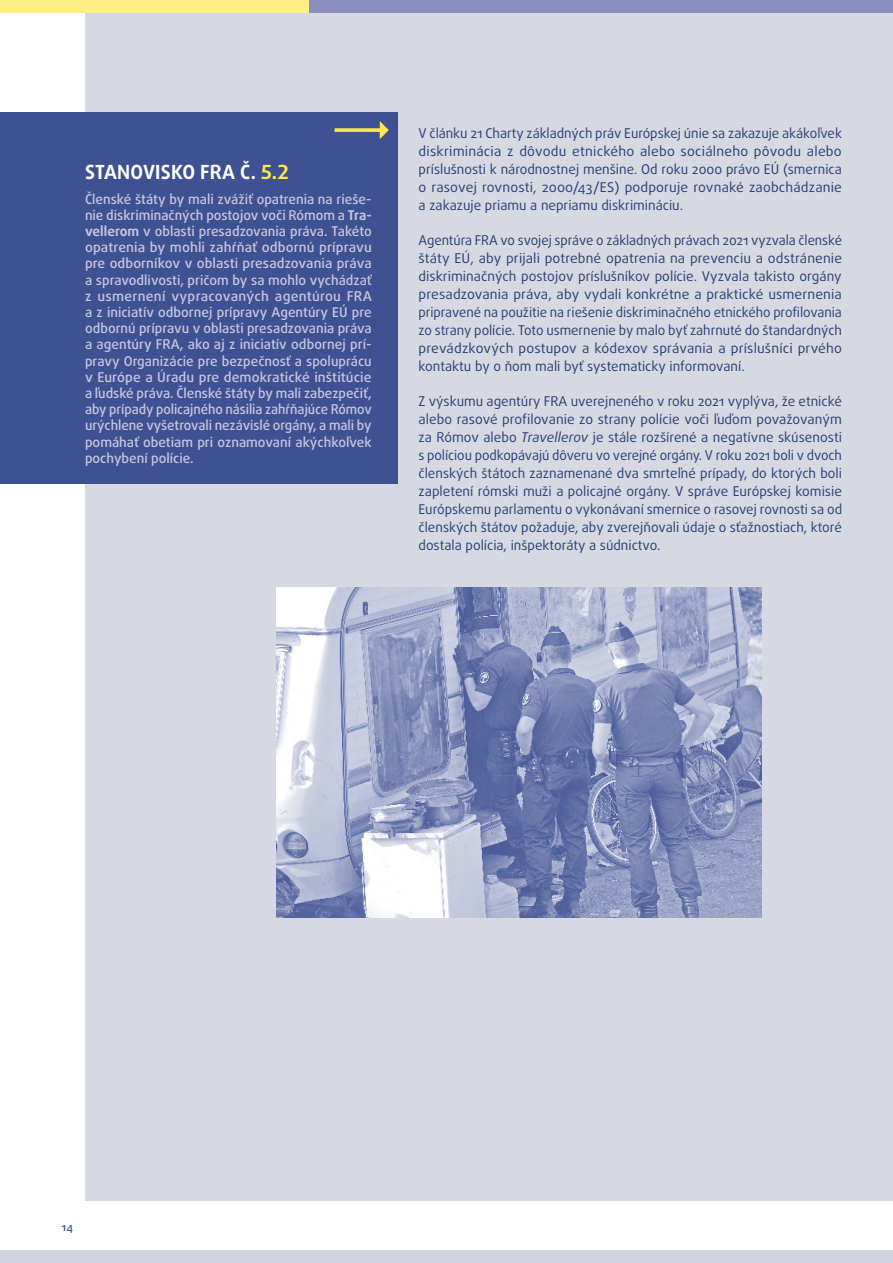
<style>
.page{position:relative;width:893px;height:1263px;background:#fff}
.page>*{position:absolute;margin:0;border:0;box-sizing:border-box;transform-origin:0 0}
.FRAOP_title{font:700 19.5px "Daxline Pro";letter-spacing:.01em;color:#fff}
.body{font:13.5px/18px "Daxline Pro";color:#2a3f79;text-align:justify}
.FRAOP_body{font:500 13.5px/16.2px "Daxline Pro";color:#c6c6df;text-align:justify}
.t1{font:500 11.25px "Daxline Pro";color:#3e5293}
.s1{color:#ffe847}
.s2{font-weight:700}
.s3{font-style:italic}
</style>
<div class="page">
<div style="left:85px;top:0;width:808px;height:1201px;background:#d7d9e2"></div>
<img style="left:277px;top:587px;width:484px;height:330px">
<div style="left:0;top:113px;width:397px;height:371px;background:#3e5293"></div>
<svg style="left:335px;top:121px;width:54px;height:18px"></svg>
<div style="left:0;top:1250px;width:893px;height:13px;background:#d1d3de"></div>
<div style="left:307px;top:0;width:586px;height:13px;background:#8a8ebc"></div>
<div style="left:0;top:0;width:308px;height:13px;background:#ffee81"></div>
<p class="FRAOP_title" style="left:85px;top:159px;width:205px">STANOVISKO FRA Č. <span class="s1">5.2</span></p>
<p class="FRAOP_body" style="left:85px;top:191px;width:288px">Členské štáty by mali zvážiť opatrenia na rieše&shy;nie diskriminačných postojov voči Rómom a <span class="s2">Tra&shy;vellerom</span> v oblasti presadzovania práva. Takéto opatrenia by mohli zahŕňať odbornú prípravu pre odborníkov v oblasti presadzovania práva a spravodlivosti, pričom by sa mohlo vychádzať z usmernení vypracovaných agentúrou FRA a z iniciatív odbornej prípravy Agentúry EÚ pre odbornú prípravu v oblasti presadzovania práva a agentúry FRA, ako aj z iniciatív odbornej prí&shy;pravy Organizácie pre bezpečnosť a spoluprácu v Európe a Úradu pre demokratické inštitúcie a ľudské práva. Členské štáty by mali zabezpečiť, aby prípady policajného násilia zahŕňajúce Rómov urýchlene vyšetrovali nezávislé orgány, a mali by pomáhať obetiam pri oznamovaní akýchkoľvek pochybení polície.</p>
<p class="body" style="left:419px;top:124px;width:425px">V článku 21 Charty základných práv Európskej únie sa zakazuje akákoľvek diskriminácia z dôvodu etnického alebo sociálneho pôvodu alebo príslušnosti k národnostnej menšine. Od roku 2000 právo EÚ (smernica o rasovej rovnosti, 2000/43/ES) podporuje rovnaké zaobchádzanie a zakazuje priamu a nepriamu diskrimináciu.</p>
<p class="body" style="left:419px;top:231px;width:425px">Agentúra FRA vo svojej správe o základných právach 2021 vyzvala členské štáty EÚ, aby prijali potrebné opatrenia na prevenciu a odstránenie diskriminačných postojov príslušníkov polície. Vyzvala takisto orgány presadzovania práva, aby vydali konkrétne a praktické usmernenia pripravené na použitie na riešenie diskriminačného etnického profilovania zo strany polície. Toto usmernenie by malo byť zahrnuté do štandardných prevádzkových postupov a kódexov správania a príslušníci prvého kontaktu by o ňom mali byť systematicky informovaní.</p>
<p class="body" style="left:419px;top:392px;width:425px">Z výskumu agentúry FRA uverejneného v roku 2021 vyplýva, že etnické alebo rasové profilovanie zo strany polície voči ľuďom považovaným za Rómov alebo <span class="s3">Travellerov</span> je stále rozšírené a negatívne skúsenosti s políciou podkopávajú dôveru vo verejné orgány. V roku 2021 boli v dvoch členských štátoch zaznamenané dva smrteľné prípady, do ktorých boli zapletení rómski muži a policajné orgány. V správe Európskej komisie Európskemu parlamentu o vykonávaní smernice o rasovej rovnosti sa od členských štátov požaduje, aby zverejňovali údaje o sťažnostiach, ktoré dostala polícia, inšpektoráty a súdnictvo.</p>
<p class="t1" style="left:62px;top:1219px;width:13px">14</p>
</div>
